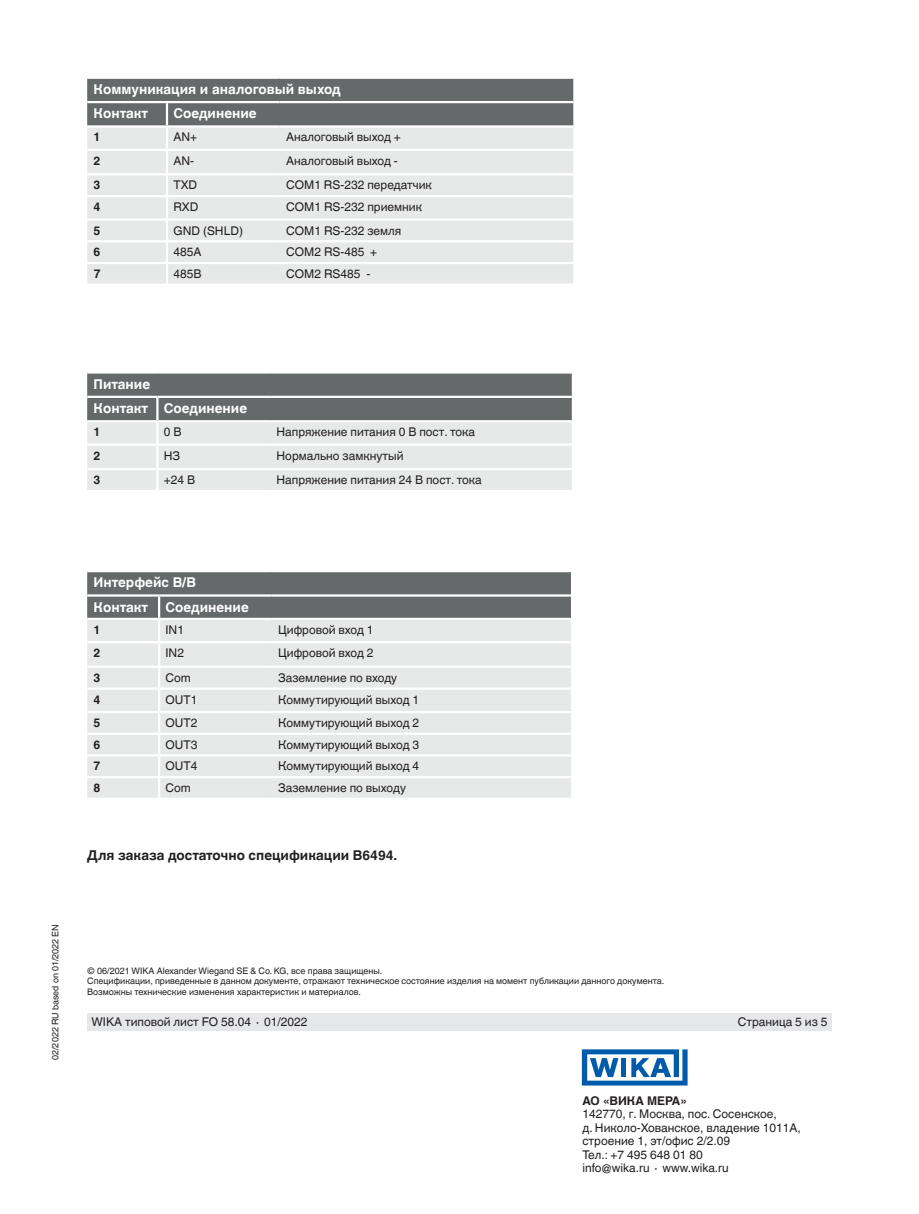
<style>
.page{position:relative;width:919px;height:1214px;background:#fff}
.page>*{position:absolute;margin:0;border:0;box-sizing:border-box;transform-origin:0 0}
.t1{font:700 13.5px/24.5px "Helvetica World";color:#fff}
.t2{font:700 13.5px "Helvetica World";color:#231f20}
.t3{font:12px/13.5px "Helvetica World";color:#231f20}
.t4{font:700 12px "Helvetica World";color:#231f20}
.t5{font:9px/10.5px "Helvetica World";color:#231f20}
</style>
<div class="page">
<div style="left:87px;top:79px;width:486px;height:46px;background:#666969"></div>
<div style="left:87px;top:128px;width:486px;height:155px;background:#e7e9e8"></div>
<hr style="left:87px;top:101px;width:80px;height:2px;background:#fff">
<hr style="left:167px;top:101px;width:113px;height:2px;background:#fff">
<hr style="left:280px;top:101px;width:293px;height:2px;background:#fff">
<hr style="left:166px;top:103px;width:2px;height:22px;background:#fff">
<hr style="left:166px;top:128px;width:2px;height:21px;background:#fff">
<hr style="left:87px;top:149px;width:80px;height:2px;background:#fff">
<hr style="left:167px;top:149px;width:113px;height:2px;background:#fff">
<hr style="left:166px;top:151px;width:2px;height:22px;background:#fff">
<hr style="left:280px;top:149px;width:293px;height:2px;background:#fff">
<hr style="left:87px;top:173px;width:80px;height:2px;background:#fff">
<hr style="left:167px;top:173px;width:113px;height:2px;background:#fff">
<hr style="left:166px;top:175px;width:2px;height:20px;background:#fff">
<hr style="left:280px;top:173px;width:293px;height:2px;background:#fff">
<hr style="left:87px;top:195px;width:80px;height:2px;background:#fff">
<hr style="left:167px;top:195px;width:113px;height:2px;background:#fff">
<hr style="left:166px;top:197px;width:2px;height:21px;background:#fff">
<hr style="left:280px;top:195px;width:293px;height:2px;background:#fff">
<hr style="left:87px;top:218px;width:80px;height:3px;background:#fff">
<hr style="left:167px;top:218px;width:113px;height:3px;background:#fff">
<svg style="left:166px;top:221px;width:2px;height:19px"></svg>
<hr style="left:280px;top:218px;width:293px;height:3px;background:#fff">
<hr style="left:87px;top:240px;width:80px;height:2px;background:#fff">
<hr style="left:167px;top:240px;width:113px;height:2px;background:#fff">
<hr style="left:166px;top:242px;width:2px;height:20px;background:#fff">
<hr style="left:280px;top:240px;width:293px;height:2px;background:#fff">
<hr style="left:87px;top:262px;width:80px;height:2px;background:#fff">
<hr style="left:167px;top:262px;width:113px;height:2px;background:#fff">
<svg style="left:166px;top:264px;width:2px;height:19px"></svg>
<hr style="left:280px;top:262px;width:293px;height:2px;background:#fff">
<svg style="left:87px;top:373px;width:484px;height:117px;background:#b2b5b4"></svg>
<hr style="left:87px;top:396px;width:70px;height:2px;background:#fff">
<hr style="left:157px;top:396px;width:113px;height:2px;background:#fff">
<hr style="left:270px;top:396px;width:301px;height:2px;background:#fff">
<hr style="left:87px;top:420px;width:70px;height:2px;background:#fff">
<hr style="left:157px;top:420px;width:113px;height:2px;background:#fff">
<hr style="left:270px;top:420px;width:301px;height:2px;background:#fff">
<hr style="left:156px;top:398px;width:2px;height:22px;background:#fff">
<hr style="left:156px;top:422px;width:2px;height:21px;background:#fff">
<hr style="left:87px;top:443px;width:70px;height:3px;background:#fff">
<hr style="left:157px;top:443px;width:113px;height:3px;background:#fff">
<hr style="left:156px;top:446px;width:2px;height:22px;background:#fff">
<hr style="left:270px;top:443px;width:301px;height:3px;background:#fff">
<hr style="left:87px;top:468px;width:70px;height:2px;background:#fff">
<hr style="left:157px;top:468px;width:113px;height:2px;background:#fff">
<hr style="left:156px;top:470px;width:2px;height:20px;background:#fff">
<hr style="left:270px;top:468px;width:301px;height:2px;background:#fff">
<svg style="left:87px;top:572px;width:484px;height:46px;background:#696c6c"></svg>
<div style="left:87px;top:620px;width:484px;height:177px;background:#e7e9e8"></div>
<hr style="left:87px;top:594px;width:72px;height:2px;background:#fff">
<hr style="left:159px;top:594px;width:113px;height:2px;background:#fff">
<hr style="left:272px;top:594px;width:299px;height:2px;background:#fff">
<hr style="left:158px;top:596px;width:2px;height:22px;background:#fff">
<hr style="left:158px;top:620px;width:2px;height:21px;background:#fff">
<hr style="left:87px;top:641px;width:72px;height:2px;background:#fff">
<hr style="left:159px;top:641px;width:113px;height:2px;background:#fff">
<hr style="left:158px;top:643px;width:2px;height:22px;background:#fff">
<hr style="left:272px;top:641px;width:299px;height:2px;background:#fff">
<hr style="left:87px;top:665px;width:72px;height:3px;background:#fff">
<hr style="left:159px;top:665px;width:113px;height:3px;background:#fff">
<svg style="left:158px;top:668px;width:2px;height:19px"></svg>
<hr style="left:272px;top:665px;width:299px;height:3px;background:#fff">
<hr style="left:87px;top:687px;width:72px;height:3px;background:#fff">
<hr style="left:159px;top:687px;width:113px;height:3px;background:#fff">
<hr style="left:158px;top:690px;width:2px;height:21px;background:#fff">
<hr style="left:272px;top:687px;width:299px;height:3px;background:#fff">
<hr style="left:87px;top:711px;width:72px;height:2px;background:#fff">
<hr style="left:159px;top:711px;width:113px;height:2px;background:#fff">
<hr style="left:272px;top:711px;width:299px;height:2px;background:#fff">
<hr style="left:87px;top:732px;width:72px;height:3px;background:#fff">
<hr style="left:159px;top:732px;width:113px;height:3px;background:#fff">
<svg style="left:158px;top:713px;width:2px;height:41px"></svg>
<hr style="left:272px;top:732px;width:299px;height:3px;background:#fff">
<hr style="left:87px;top:754px;width:72px;height:2px;background:#fff">
<hr style="left:159px;top:754px;width:113px;height:2px;background:#fff">
<hr style="left:158px;top:756px;width:2px;height:20px;background:#fff">
<hr style="left:272px;top:754px;width:299px;height:2px;background:#fff">
<hr style="left:87px;top:776px;width:72px;height:2px;background:#fff">
<hr style="left:159px;top:776px;width:113px;height:2px;background:#fff">
<svg style="left:158px;top:778px;width:2px;height:19px"></svg>
<hr style="left:272px;top:776px;width:299px;height:2px;background:#fff">
<div style="left:87px;top:1013px;width:744px;height:18px;background:#e6e7e9"></div>
<svg style="left:581px;top:1049px;width:106px;height:36px"></svg>
<p class="t1" style="left:94px;top:77px;width:249px">Коммуникация и аналоговый выход<br>Контакт</p>
<p class="t1" style="left:173px;top:101px;width:85px">Соединение</p>
<p class="t4" style="left:94px;top:130px;width:8px">1</p>
<p class="t3" style="left:173px;top:131px;width:25px">AN+</p>
<p class="t3" style="left:286px;top:131px;width:116px">Аналоговый выход +</p>
<p class="t4" style="left:94px;top:154px;width:8px">2</p>
<p class="t3" style="left:173px;top:154px;width:22px">AN-</p>
<p class="t3" style="left:286px;top:154px;width:113px">Аналоговый выход -</p>
<p class="t4" style="left:94px;top:178px;width:8px">3</p>
<p class="t3" style="left:173px;top:178px;width:25px">TXD</p>
<p class="t3" style="left:286px;top:178px;width:147px">COM1 RS-232 передатчик</p>
<p class="t4" style="left:94px;top:200px;width:8px">4</p>
<p class="t3" style="left:173px;top:200px;width:27px">RXD</p>
<p class="t3" style="left:286px;top:200px;width:137px">COM1 RS-232 приемник</p>
<p class="t4" style="left:94px;top:223px;width:8px">5</p>
<p class="t3" style="left:173px;top:224px;width:71px">GND (SHLD)</p>
<p class="t3" style="left:286px;top:224px;width:117px">COM1 RS-232 земля</p>
<p class="t4" style="left:94px;top:245px;width:8px">6</p>
<p class="t3" style="left:173px;top:245px;width:30px">485A</p>
<p class="t3" style="left:286px;top:245px;width:93px">COM2 RS-485 +</p>
<p class="t4" style="left:94px;top:267px;width:8px">7</p>
<p class="t3" style="left:173px;top:267px;width:30px">485B</p>
<p class="t3" style="left:286px;top:267px;width:86px">COM2 RS485 -</p>
<p class="t1" style="left:94px;top:372px;width:155px">Питание<br>Контакт Соединение</p>
<p class="t4" style="left:94px;top:425px;width:8px">1</p>
<p class="t3" style="left:164px;top:425px;width:19px">0 В</p>
<p class="t3" style="left:276px;top:425px;width:200px">Напряжение питания 0 В пост. тока</p>
<p class="t4" style="left:94px;top:448px;width:8px">2</p>
<p class="t3" style="left:164px;top:449px;width:18px">НЗ</p>
<p class="t3" style="left:276px;top:449px;width:129px">Нормально замкнутый</p>
<p class="t4" style="left:94px;top:473px;width:8px">3</p>
<p class="t3" style="left:164px;top:473px;width:33px">+24 В</p>
<p class="t3" style="left:276px;top:473px;width:207px">Напряжение питания 24 В пост. тока</p>
<p class="t5" style="left:50px;top:1060px;width:137px;rotate:-90deg">02/2022 RU based on 01/2022 EN</p>
<p class="t1" style="left:94px;top:570px;width:104px">Интерфейс В/В<br>Контакт</p>
<p class="t1" style="left:165px;top:594px;width:85px">Соединение</p>
<p class="t4" style="left:94px;top:622px;width:8px">1</p>
<p class="t3" style="left:165px;top:623px;width:20px">IN1</p>
<p class="t3" style="left:278px;top:623px;width:97px">Цифровой вход 1</p>
<p class="t4" style="left:94px;top:646px;width:8px">2</p>
<p class="t3" style="left:165px;top:646px;width:20px">IN2</p>
<p class="t3" style="left:278px;top:646px;width:97px">Цифровой вход 2</p>
<p class="t4" style="left:94px;top:670px;width:8px">3</p>
<p class="t3" style="left:165px;top:671px;width:27px">Com</p>
<p class="t3" style="left:278px;top:671px;width:120px">Заземление по входу</p>
<p class="t4" style="left:94px;top:692px;width:8px">4</p>
<p class="t3" style="left:165px;top:692px;width:33px">OUT1</p>
<p class="t3" style="left:278px;top:692px;width:142px">Коммутирующий выход 1</p>
<p class="t4" style="left:94px;top:716px;width:8px">5</p>
<p class="t3" style="left:165px;top:716px;width:33px">OUT2</p>
<p class="t3" style="left:278px;top:716px;width:142px">Коммутирующий выход 2</p>
<p class="t4" style="left:94px;top:737px;width:8px">6</p>
<p class="t3" style="left:165px;top:738px;width:33px">OUT3</p>
<p class="t3" style="left:278px;top:738px;width:142px">Коммутирующий выход 3</p>
<p class="t4" style="left:94px;top:759px;width:8px">7</p>
<p class="t3" style="left:165px;top:759px;width:33px">OUT4</p>
<p class="t3" style="left:278px;top:759px;width:142px">Коммутирующий выход 4</p>
<p class="t4" style="left:94px;top:781px;width:8px">8</p>
<p class="t3" style="left:165px;top:781px;width:27px">Com</p>
<p class="t3" style="left:278px;top:781px;width:129px">Заземление по выходу</p>
<p class="t2" style="left:87px;top:848px;width:311px">Для заказа достаточно спецификации B6494.</p>
<p class="t5" style="left:87px;top:965px;width:578px">© 06/2021 WIKA Alexander Wiegand SE &amp; Co. KG, все права защищены.<br>Спецификации, приведенные в данном документе, отражают техническое состояние изделия на момент публикации данного документа.<br>Возможны технические изменения характеристик и материалов.</p>
<p class="t3" style="left:91px;top:1015px;width:217px">WIKA типовой лист FO 58.04 ∙ 01/2022</p>
<p class="t3" style="left:737px;top:1015px;width:91px">Страница 5 из 5</p>
<p class="t4" style="left:582px;top:1093px;width:106px">АО «ВИКА МЕРА»</p>
<p class="t3" style="left:582px;top:1107px;width:220px">142770, г. Москва, пос. Сосенское,<br>д. Николо-Хованское, владение 1011А, строение 1, эт/офис 2/2.09<br>Тел.: +7 495 648 01 80<br>info@wika.ru ∙ www.wika.ru</p>
</div>
